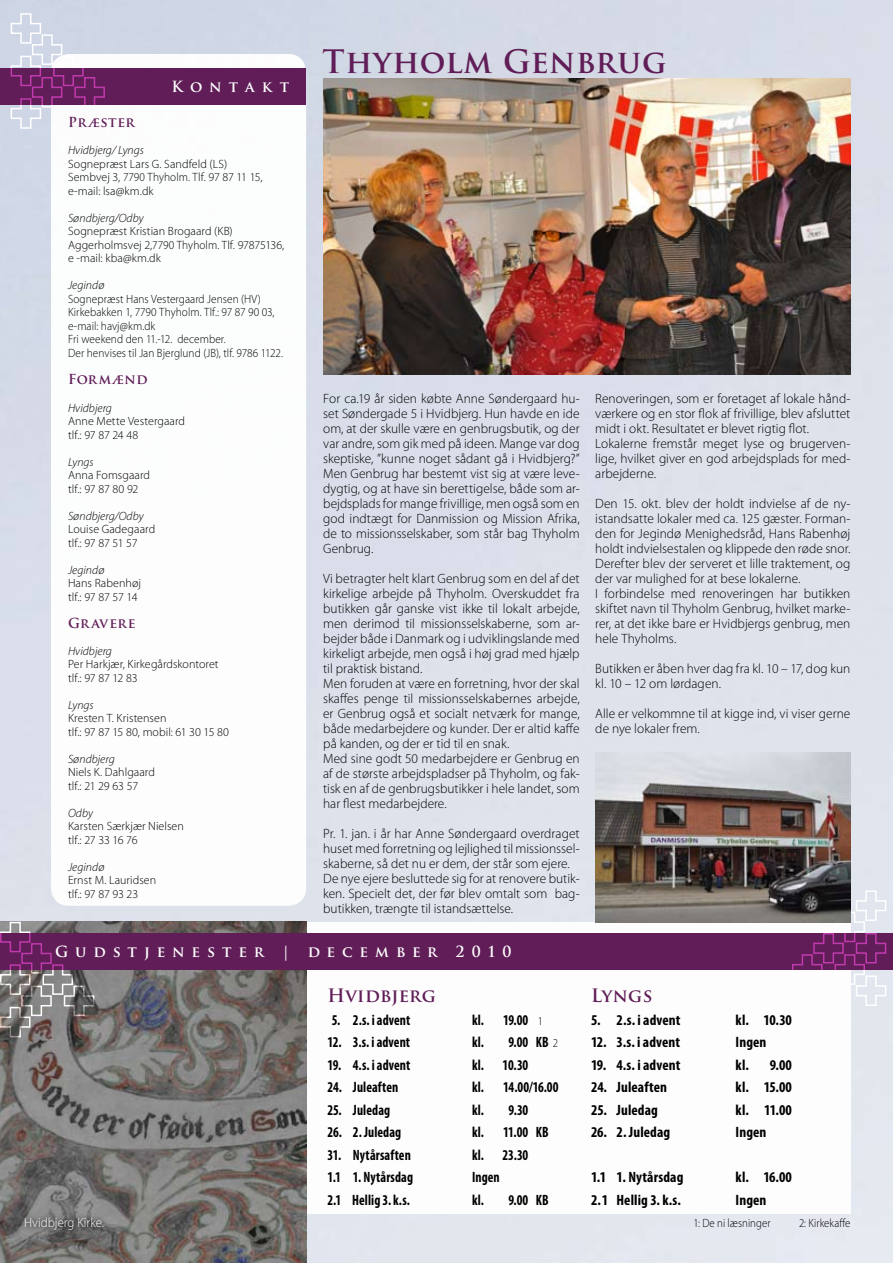
<style>
.page{position:relative;width:893px;height:1263px;background:#fff}
.page>*{position:absolute;margin:0;border:0;box-sizing:border-box;transform-origin:0 0}
.t1{font:700 31.5px "Trajan Pro";letter-spacing:.02em;color:#601d57}
.t2{font:700 18px "Trajan Pro";letter-spacing:.02em;color:#601d57}
.t3{font:700 condensed 15px "Myriad Pro";letter-spacing:.005em;color:#000;scale:.9 1}
.t4{font:700 condensed 15px "Myriad Pro";letter-spacing:.005em;color:#000}
.t5{font:700 15px "Trajan Pro";letter-spacing:.46em;color:#fff}
.t6{font:300 13.5px/15px "Myriad Pro";letter-spacing:.005em;color:#000}
.t7{font:300 13.5px "Myriad Pro";letter-spacing:.005em;color:#fff;scale:.95 1}
.t8{font:700 13.5px "Trajan Pro";letter-spacing:.035em;color:#601d57}
.t9{font:700 13.5px "Trajan Pro";letter-spacing:.055em;color:#601d57}
.t10{font:300 12px/13.5px "Myriad Pro";letter-spacing:.005em;color:#000}
.t11{font:300 12px/13.5px "Myriad Pro";letter-spacing:.005em;color:#000;scale:.94 1}
.t12{font:italic 300 12px "Myriad Pro";letter-spacing:.005em;color:#000}
.t13{font:300 12px "Myriad Pro";letter-spacing:.005em;color:#000;scale:.9 1}
.s1{font-weight:300;font-stretch:normal;font-size:12px}
</style>
<div class="page">
<img style="left:0;top:0;width:893px;height:1263px">
<div style="left:51px;top:922px;width:799px;height:291px;background:#fff"></div>
<div style="left:51px;top:54px;width:255px;height:852px;background:#fff;border-radius:18px"></div>
<img style="left:0;top:922px;width:306px;height:341px">
<div style="left:0;top:933px;width:893px;height:36px;background:#601d57"></div>
<div style="left:0;top:69px;width:306px;height:36px;background:#601d57"></div>
<svg style="left:10px;top:12px;width:96px;height:117px"></svg>
<svg style="left:791px;top:890px;width:96px;height:117px"></svg>
<div style="left:18px;top:1211px;width:92px;height:26px;background:#000;opacity:.75"></div>
<svg style="left:0;top:921px;width:95px;height:117px"></svg>
<img style="left:323px;top:78px;width:527px;height:297px">
<img style="left:595px;top:753px;width:255px;height:169px">
<p class="t5" style="left:172px;top:77px;width:119px">Kontakt</p>
<p class="t8" style="left:68px;top:114px;width:68px">Pr æster</p>
<p class="t12" style="left:68px;top:143px;width:77px">Hvidbjerg/ Lyngs</p>
<p class="t10" style="left:68px;top:157px;width:196px">Sognepræst Lars G. Sandfeld (LS)<br>Sembvej 3, 7790 Thyholm. Tlf. 97 87 11 15, e-mail: lsa@km.dk</p>
<p class="t12" style="left:68px;top:210px;width:77px">Søndbjerg/Odby</p>
<p class="t10" style="left:68px;top:224px;width:218px">Sognepræst Kristian Brogaard (KB)<br>Aggerholmsvej 2,7790 Thyholm. Tlf. 97875136, e -mail: kba@km.dk</p>
<p class="t12" style="left:68px;top:278px;width:38px">Jegindø</p>
<p class="t11" style="left:68px;top:292px;width:230px">Sognepræst Hans Vestergaard Jensen (HV)<br>Kirkebakken 1, 7790 Thyholm. Tlf.: 97 87 90 03, e-mail: havj@km.dk<br>Fri weekend den 11.-12. december.<br>Der henvises til Jan Bjerglund (JB), tlf. 9786 1122.</p>
<p class="t8" style="left:68px;top:370px;width:81px">Formænd</p>
<p class="t12" style="left:68px;top:400px;width:45px">Hvidbjerg</p>
<p class="t10" style="left:68px;top:414px;width:119px">Anne Mette Vestergaard tlf.: 97 87 24 48</p>
<p class="t12" style="left:68px;top:454px;width:27px">Lyngs</p>
<p class="t10" style="left:68px;top:468px;width:84px">Anna Fomsgaard tlf.: 97 87 80 92</p>
<p class="t12" style="left:68px;top:508px;width:77px">Søndbjerg/Odby</p>
<p class="t10" style="left:68px;top:522px;width:89px">Louise Gadegaard tlf.: 97 87 51 57</p>
<p class="t12" style="left:68px;top:562px;width:38px">Jegindø</p>
<p class="t10" style="left:68px;top:576px;width:75px">Hans Rabenhøj tlf.: 97 87 57 14</p>
<p class="t9" style="left:68px;top:614px;width:69px">Gravere</p>
<p class="t12" style="left:68px;top:643px;width:45px">Hvidbjerg</p>
<p class="t10" style="left:68px;top:657px;width:152px">Per Harkjær, Kirkegårdskontoret tlf.: 97 87 12 83</p>
<p class="t12" style="left:68px;top:697px;width:27px">Lyngs</p>
<p class="t10" style="left:68px;top:711px;width:163px">Kresten T. Kristensen<br>tlf.: 97 87 15 80, mobil: 61 30 15 80</p>
<p class="t12" style="left:68px;top:751px;width:48px">Søndbjerg</p>
<p class="t10" style="left:68px;top:765px;width:88px">Niels K. Dahlgaard tlf.: 21 29 63 57</p>
<p class="t12" style="left:68px;top:805px;width:26px">Odby</p>
<p class="t10" style="left:68px;top:819px;width:117px">Karsten Særkjær Nielsen tlf.: 27 33 16 76</p>
<p class="t12" style="left:68px;top:859px;width:38px">Jegindø</p>
<p class="t10" style="left:68px;top:873px;width:90px">Ernst M. Lauridsen tlf.: 97 87 93 23</p>
<h1 class="t1" style="left:322px;top:42px;width:346px">Thyholm Genbrug</h1>
<p class="t6" style="left:323px;top:391px;width:258px;text-align:justify">For ca.19 år siden købte Anne Søndergaard hu&shy;set Søndergade 5 i Hvidbjerg. Hun havde en ide om, at der skulle være en genbrugsbutik, og der var andre, som gik med på ideen. Mange var dog skeptiske, ”kunne noget sådant gå i Hvidbjerg?” Men Genbrug har bestemt vist sig at være leve&shy;dygtig, og at have sin berettigelse, både som ar&shy;bejdsplads for mange frivillige, men også som en god indtægt for Danmission og Mission Afrika, de to missionsselskaber, som står bag Thyholm Genbrug.</p>
<p class="t6" style="left:323px;top:571px;width:258px">Vi betragter helt klart Genbrug som en del af det kirkelige arbejde på Thyholm. Overskuddet fra butikken går ganske vist ikke til lokalt arbejde, men derimod til missionsselskaberne, som ar&shy;bejder både i Danmark og i udviklingslande med kirkeligt arbejde, men også i høj grad med hjælp til praktisk bistand.<br>Men foruden at være en forretning, hvor der skal skaffes penge til missionsselskabernes arbejde, er Genbrug også et socialt netværk for mange, både medarbejdere og kunder. Der er altid kaffe på kanden, og der er tid til en snak.<br>Med sine godt 50 medarbejdere er Genbrug en af de største arbejdspladser på Thyholm, og fak&shy;tisk en af de genbrugsbutikker i hele landet, som har flest medarbejdere.</p>
<p class="t6" style="left:323px;top:826px;width:258px">Pr. 1. jan. i år har Anne Søndergaard overdraget huset med forretning og lejlighed til missionssel&shy;skaberne, så det nu er dem, der står som ejere.<br>De nye ejere besluttede sig for at renovere butik&shy;ken. Specielt det, der før blev omtalt som bag&shy;butikken, trængte til istandsættelse.</p>
<p class="t6" style="left:595px;top:391px;width:257px">Renoveringen, som er foretaget af lokale hånd&shy;værkere og en stor flok af frivillige, blev afsluttet midt i okt. Resultatet er blevet rigtig flot.<br>Lokalerne fremstår meget lyse og brugerven&shy;lige, hvilket giver en god arbejdsplads for med&shy;arbejderne.</p>
<p class="t6" style="left:595px;top:496px;width:257px">Den 15. okt. blev der holdt indvielse af de ny&shy;istandsatte lokaler med ca. 125 gæster. Forman&shy;den for Jegindø Menighedsråd, Hans Rabenhøj holdt indvielsestalen og klippede den røde snor.<br>Derefter blev der serveret et lille traktement, og der var mulighed for at bese lokalerne.<br>I forbindelse med renoveringen har butikken skiftet navn til Thyholm Genbrug, hvilket marke&shy;rer, at det ikke bare er Hvidbjergs genbrug, men hele Thyholms.</p>
<p class="t6" style="left:595px;top:661px;width:257px">Butikken er åben hver dag fra kl. 10 – 17, dog kun kl. 10 – 12 om lørdagen.</p>
<p class="t6" style="left:595px;top:706px;width:257px">Alle er velkommne til at kigge ind, vi viser gerne de nye lokaler frem.</p>
<p class="t5" style="left:55px;top:942px;width:458px">Gudstjenester | december 2010</p>
<h2 class="t2" style="left:327px;top:984px;width:110px">Hvidbjerg</h2>
<p class="t3" style="left:332px;top:1010px;width:89px">5. 2.s. i advent</p>
<p class="t3" style="left:472px;top:1010px;width:81px">kl. 19.00 <span class="s1">1</span></p>
<p class="t3" style="left:327px;top:1033px;width:93px">12. 3.s. i advent</p>
<p class="t3" style="left:472px;top:1033px;width:97px">kl. 9.00 KB <span class="s1">2</span></p>
<p class="t3" style="left:327px;top:1055px;width:94px">19. 4.s. i advent</p>
<p class="t3" style="left:472px;top:1055px;width:64px">kl. 10.30</p>
<p class="t3" style="left:327px;top:1078px;width:80px">24. Juleaften</p>
<p class="t3" style="left:472px;top:1078px;width:98px">kl. 14.00/16.00</p>
<p class="t3" style="left:327px;top:1100px;width:71px">25. Juledag</p>
<p class="t3" style="left:472px;top:1100px;width:64px">kl. 9.30</p>
<p class="t3" style="left:327px;top:1123px;width:83px">26. 2. Juledag</p>
<p class="t3" style="left:472px;top:1123px;width:87px">kl. 11.00 KB</p>
<p class="t3" style="left:327px;top:1145px;width:94px">31. Nytårsaften</p>
<p class="t3" style="left:472px;top:1145px;width:64px">kl. 23.30</p>
<p class="t3" style="left:327px;top:1168px;width:97px">1.1 1. Nytårsdag</p>
<p class="t3" style="left:472px;top:1168px;width:32px">Ingen</p>
<p class="t3" style="left:327px;top:1190px;width:93px">2.1 Hellig 3. k.s.</p>
<p class="t3" style="left:472px;top:1190px;width:87px">kl. 9.00 KB</p>
<h2 class="t2" style="left:591px;top:984px;width:63px">Lyngs</h2>
<p class="t4" style="left:591px;top:1010px;width:91px">5. 2.s. i advent</p>
<p class="t4" style="left:736px;top:1010px;width:58px">kl. 10.30</p>
<p class="t4" style="left:591px;top:1033px;width:91px">12. 3.s. i advent</p>
<p class="t4" style="left:736px;top:1033px;width:32px">Ingen</p>
<p class="t4" style="left:591px;top:1055px;width:91px">19. 4.s. i advent</p>
<p class="t4" style="left:736px;top:1055px;width:58px">kl. 9.00</p>
<p class="t4" style="left:591px;top:1078px;width:78px">24. Juleaften</p>
<p class="t4" style="left:736px;top:1078px;width:58px">kl. 15.00</p>
<p class="t4" style="left:591px;top:1100px;width:68px">25. Juledag</p>
<p class="t4" style="left:736px;top:1100px;width:58px">kl. 11.00</p>
<p class="t4" style="left:591px;top:1123px;width:81px">26. 2. Juledag</p>
<p class="t4" style="left:736px;top:1123px;width:32px">Ingen</p>
<p class="t4" style="left:591px;top:1168px;width:94px">1.1 1. Nytårsdag</p>
<p class="t4" style="left:736px;top:1168px;width:58px">kl. 16.00</p>
<p class="t4" style="left:591px;top:1190px;width:91px">2.1 Hellig 3. k.s.</p>
<p class="t4" style="left:736px;top:1190px;width:32px">Ingen</p>
<p class="t7" style="left:24px;top:1214px;width:86px">Hvidbjerg Kirke.</p>
<p class="t13" style="left:693px;top:1216px;width:87px">1: De ni læsninger</p>
<p class="t13" style="left:799px;top:1216px;width:59px">2: Kirkekaffe</p>
</div>
